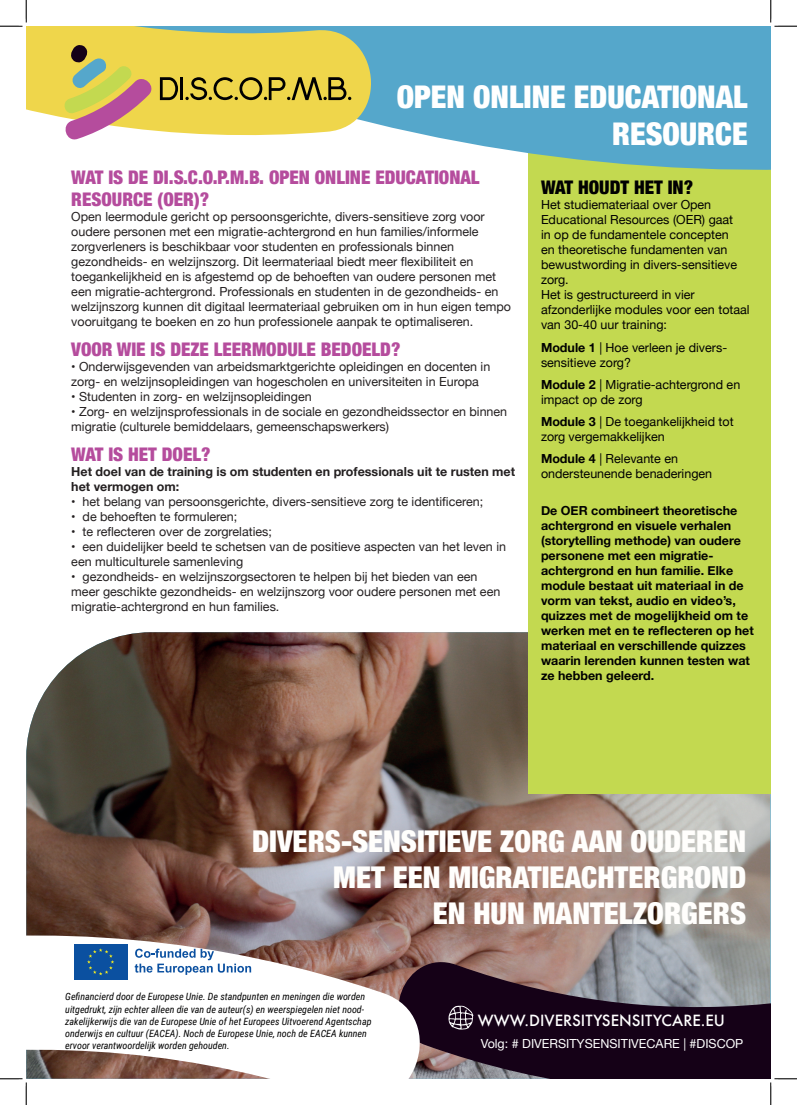
<style>
.page{position:relative;width:797px;height:1105px;background:#fff}
.page>*{position:absolute;margin:0;border:0;box-sizing:border-box;transform-origin:0 0}
.t1{font:900 condensed 31.25px/37.5px "Helvetica Neue";color:#fff;text-align:right}
.t2{font:900 condensed 30px/36px "Helvetica Neue";color:#fffefc;text-align:right}
.t3{font:900 condensed 18.75px/22.5px "Helvetica Neue";color:#b54c9d}
.t4{font:900 condensed 18.75px "Helvetica Neue";color:#000001}
.t5{font:500 15px "Futura";color:#fff}
.t6{font:12.5px/15px "Helvetica Neue";color:#231f20}
.t7{font:12.5px/15px "Helvetica Neue";color:#000001}
.t8{font:700 12.5px/15px "Helvetica Neue";color:#000001}
.t9{font:700 12.5px/15px "Helvetica Neue";color:#231f20}
.t10{font:12.5px "Helvetica Neue";color:#fff}
.t11{font:italic 10px/12px "Roboto Condensed";color:#000001}
.s1{font-weight:700}
</style>
<div class="page">
<img style="left:26px;top:632px;width:744px;height:314px">
<div style="left:528px;top:89px;width:242px;height:704px;background:#c3d950"></div>
<svg style="left:453px;top:946px;width:317px;height:133px;background:#4b3c4a"></svg>
<svg style="left:453px;top:1006px;width:20px;height:24px"></svg>
<svg style="left:392px;top:26px;width:378px;height:144px;background:#64aecb"></svg>
<svg style="left:26px;top:26px;width:366px;height:110px;background:#d8d16b"></svg>
<svg style="left:60px;top:45px;width:118px;height:95px;background:#d3ba6e"></svg>
<hr style="left:180px;top:77px;width:3px;height:23px;background:#000001">
<svg style="left:185px;top:77px;width:166px;height:23px;background:#a89735"></svg>
<svg style="left:26px;top:922px;width:427px;height:157px"></svg>
<div style="left:73px;top:943px;width:56px;height:38px;background:#fff"></div>
<div style="left:74px;top:944px;width:54px;height:36px;background:#0b50a0"></div>
<svg style="left:87px;top:948px;width:27px;height:27px"></svg>
<svg style="left:135px;top:949px;width:116px;height:26px"></svg>
<svg style="left:0;top:0;width:27px;height:27px"></svg>
<svg style="left:0;top:1078px;width:27px;height:27px"></svg>
<svg style="left:770px;top:0;width:27px;height:27px"></svg>
<svg style="left:770px;top:1078px;width:27px;height:27px"></svg>
<h1 class="t1" style="left:397px;top:76px;width:352px">OPEN ONLINE EDUCATIONAL<br>RESOURCE</h1>
<h3 class="t3" style="left:71px;top:165px;width:410px">WAT IS DE DI.S.C.O.P.M.B. OPEN ONLINE EDUCATIONAL<br>RESOURCE (OER)?</h3>
<p class="t6" style="left:71px;top:210px;width:441px">Open leermodule gericht op persoonsgerichte, divers-sensitieve zorg voor oudere personen met een migratie-achtergrond en hun families/informele zorgverleners is beschikbaar voor studenten en professionals binnen gezondheids- en welzijnszorg. Dit leermateriaal biedt meer flexibiliteit en toegankelijkheid en is afgestemd op de behoeften van oudere personen met een migratie-achtergrond. Professionals en studenten in de gezondheids- en welzijnszorg kunnen dit digitaal leermateriaal gebruiken om in hun eigen tempo vooruitgang te boeken en zo hun professionele aanpak te optimaliseren.</p>
<h3 class="t3" style="left:71px;top:337px;width:330px">VOOR WIE IS DEZE LEERMODULE BEDOELD?</h3>
<p class="t6" style="left:71px;top:360px;width:420px">• Onderwijsgevenden van arbeidsmarktgerichte opleidingen en docenten in zorg- en welzijnsopleidingen van hogescholen en universiteiten in Europa</p>
<p class="t6" style="left:71px;top:390px;width:242px">• Studenten in zorg- en welzijnsopleidingen</p>
<p class="t6" style="left:71px;top:405px;width:437px">• Zorg- en welzijnsprofessionals in de sociale en gezondheidssector en binnen migratie (culturele bemiddelaars, gemeenschapswerkers)</p>
<h3 class="t3" style="left:71px;top:442px;width:141px">WAT IS HET DOEL?</h3>
<p class="t9" style="left:71px;top:465px;width:445px">Het doel van de training is om studenten en professionals uit te rusten met het vermogen om:</p>
<p class="t6" style="left:71px;top:495px;width:413px">• het belang van persoonsgerichte, divers-sensitieve zorg te identificeren;</p>
<p class="t6" style="left:71px;top:510px;width:167px">• de behoeften te formuleren;</p>
<p class="t6" style="left:71px;top:525px;width:202px">• te reflecteren over de zorgrelaties;</p>
<p class="t6" style="left:71px;top:540px;width:436px">• een duidelijker beeld te schetsen van de positieve aspecten van het leven in een multiculturele samenleving</p>
<p class="t6" style="left:71px;top:570px;width:430px">• gezondheids- en welzijnszorgsectoren te helpen bij het bieden van een meer geschikte gezondheids- en welzijnszorg voor oudere personen met een migratie-achtergrond en hun families.</p>
<h3 class="t4" style="left:541px;top:172px;width:153px">WAT HOUDT HET IN?</h3>
<p class="t7" style="left:541px;top:198px;width:210px">Het studiemateriaal over Open<br>Educational Resources (OER) gaat<br>in op de fundamentele concepten<br>en theoretische fundamenten van bewustwording in divers-sensitieve zorg.<br>Het is gestructureerd in vier afzonderlijke modules voor een totaal van 30-40 uur training:</p>
<p class="t7" style="left:541px;top:340px;width:188px"><span class="s1">Module 1</span> | Hoe verleen je divers&shy;sensitieve zorg?</p>
<p class="t7" style="left:541px;top:377px;width:201px"><span class="s1">Module 2</span> | Migratie-achtergrond en impact op de zorg</p>
<p class="t7" style="left:541px;top:414px;width:194px"><span class="s1">Module 3</span> | De toegankelijkheid tot zorg vergemakkelijken</p>
<p class="t7" style="left:541px;top:452px;width:173px"><span class="s1">Module 4</span> | Relevante en ondersteunende benaderingen</p>
<p class="t8" style="left:541px;top:503px;width:214px">De OER combineert theoretische achtergrond en visuele verhalen (storytelling methode) van oudere personene met een migratie&shy;achtergrond en hun familie. Elke module bestaat uit materiaal in de vorm van tekst, audio en video’s, quizzes met de mogelijkheid om te werken met en te reflecteren op het materiaal en verschillende quizzes waarin lerenden kunnen testen wat ze hebben geleerd.</p>
<h2 class="t2" style="left:252px;top:821px;width:496px">DIVERS-SENSITIEVE ZORG AAN OUDEREN<br>MET EEN MIGRATIEACHTERGROND<br>EN HUN MANTELZORGERS</h2>
<p class="t11" style="left:65px;top:990px;width:308px">Gefinancierd door de Europese Unie. De standpunten en meningen die worden uitgedrukt, zijn echter alleen die van de auteur(s) en weerspiegelen niet nood&shy;zakelijkerwijs die van de Europese Unie of het Europees Uitvoerend Agentschap onderwijs en cultuur (EACEA). Noch de Europese Unie, noch de EACEA kunnen ervoor verantwoordelijk worden gehouden.</p>
<p class="t5" style="left:478px;top:1010px;width:249px">WWW.DIVERSITYSENSITYCARE.EU</p>
<p class="t10" style="left:481px;top:1035px;width:264px">Volg: # DIVERSITYSENSITIVECARE | #DISCOP</p>
</div>
